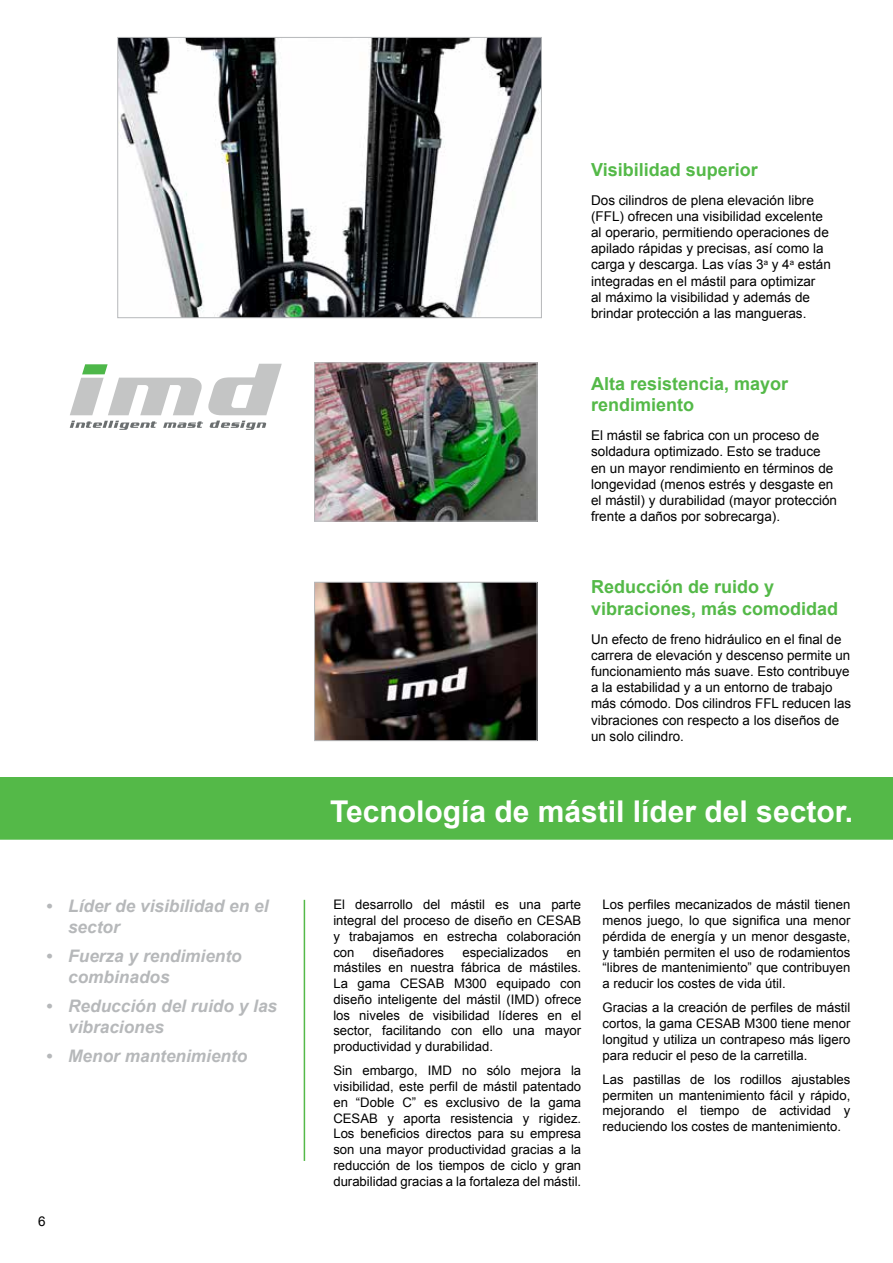
<style>
.page{position:relative;width:893px;height:1263px;background:#fff}
.page>*{position:absolute;margin:0;border:0;box-sizing:border-box;transform-origin:0 0}
.t1{font:700 30px "Arial";color:#fff}
.t2{font:700 18px/21.6px "Arial";color:#54b948}
.t3{font:italic 700 17.25px/20.7px "Arial";color:#b6b8ba}
.t4{font:13.5px/16.2px "Arial";color:#000}
.t5{font:13.2px/15.8px "Arial";color:#000;text-align:justify}
</style>
<div class="page">
<div style="left:0;top:777px;width:893px;height:64px;background:#54b948"></div>
<hr style="left:0;top:840px;width:893px;height:1px;background:#fff">
<svg style="left:70px;top:364px;width:132px;height:51px"></svg>
<svg style="left:208px;top:364px;width:74px;height:51px"></svg>
<svg style="left:70px;top:421px;width:87px;height:9px"></svg>
<svg style="left:163px;top:421px;width:40px;height:7px"></svg>
<svg style="left:210px;top:421px;width:56px;height:9px"></svg>
<hr style="left:304px;top:900px;width:1px;height:261px;background:#54b948">
<img style="left:119px;top:39px;width:421px;height:277px">
<div style="left:117px;top:37px;width:425px;height:281px;border:1px solid #b6b8ba"></div>
<img style="left:316px;top:584px;width:219px;height:155px">
<div style="left:314px;top:582px;width:223px;height:159px;border:1px solid #b6b8ba"></div>
<img style="left:316px;top:364px;width:219px;height:155px">
<div style="left:314px;top:362px;width:223px;height:159px;border:1px solid #b6b8ba"></div>
<h3 class="t3" style="left:68px;top:897px;width:202px;text-indent:-22px">• Líder de visibilidad en el sector</h3>
<h3 class="t3" style="left:68px;top:946px;width:175px;text-indent:-22px">• Fuerza y rendimiento combinados</h3>
<h3 class="t3" style="left:68px;top:996px;width:211px;text-indent:-22px">• Reducción del ruido y las vibraciones</h3>
<h3 class="t3" style="left:46px;top:1046px;width:203px">• Menor mantenimiento</h3>
<p class="t4" style="left:38px;top:1213px;width:9px">6</p>
<h2 class="t2" style="left:591px;top:159px;width:168px">Visibilidad superior</h2>
<p class="t4" style="left:591px;top:192px;width:241px">Dos cilindros de plena elevación libre (FFL) ofrecen una visibilidad excelente al operario, permitiendo operaciones de apilado rápidas y precisas, así como la carga y descarga. Las vías 3<sup>a</sup> y 4<sup>a</sup> están integradas en el mástil para optimizar<br>al máximo la visibilidad y además de brindar protección a las mangueras.</p>
<h2 class="t2" style="left:591px;top:373px;width:199px">Alta resistencia, mayor rendimiento</h2>
<p class="t4" style="left:591px;top:427px;width:248px">El mástil se fabrica con un proceso de soldadura optimizado. Esto se traduce en un mayor rendimiento en términos de longevidad (menos estrés y desgaste en el mástil) y durabilidad (mayor protección frente a daños por sobrecarga).</p>
<h2 class="t2" style="left:591px;top:576px;width:249px">Reducción de ruido y vibraciones, más comodidad</h2>
<p class="t4" style="left:591px;top:631px;width:262px">Un efecto de freno hidráulico en el final de carrera de elevación y descenso permite un funcionamiento más suave. Esto contribuye a la estabilidad y a un entorno de trabajo más cómodo. Dos cilindros FFL reducen las vibraciones con respecto a los diseños de un solo cilindro.</p>
<h1 class="t1" style="left:330px;top:791px;width:524px">Tecnología de mástil líder del sector.</h1>
<p class="t5" style="left:333px;top:897px;width:249px">El desarrollo del mástil es una parte integral del proceso de diseño en CESAB y trabajamos en estrecha colaboración con</p>
<p class="t5" style="left:373px;top:944px;width:73px">diseñadores</p>
<p class="t5" style="left:462px;top:944px;width:88px">especializados</p>
<p class="t5" style="left:333px;top:944px;width:249px;text-indent:233px">en mástiles en nuestra fábrica de mástiles.<br>La gama CESAB M300 equipado con diseño inteligente del mástil (IMD) ofrece los niveles de visibilidad líderes en el sector, facilitando con ello una mayor productividad y durabilidad.</p>
<p class="t5" style="left:333px;top:1063px;width:249px">Sin embargo, IMD no sólo mejora la visibilidad, este perfil de mástil patentado en “Doble C” es exclusivo de la gama CESAB y aporta resistencia y rigidez.<br>Los beneficios directos para su empresa son una mayor productividad gracias a la reducción de los tiempos de ciclo y gran durabilidad gracias a la fortaleza del mástil.</p>
<p class="t5" style="left:603px;top:897px;width:249px">Los perfiles mecanizados de mástil tienen menos juego, lo que significa una menor pérdida de energía y un menor desgaste, y también permiten el uso de rodamientos “libres de mantenimiento” que contribuyen a reducir los costes de vida útil.</p>
<p class="t5" style="left:603px;top:1000px;width:249px">Gracias a la creación de perfiles de mástil cortos, la gama CESAB M300 tiene menor longitud y utiliza un contrapeso más ligero para reducir el peso de la carretilla.</p>
<p class="t5" style="left:603px;top:1071px;width:249px">Las pastillas de los rodillos ajustables permiten un mantenimiento fácil y rápido, mejorando el tiempo de actividad y reduciendo los costes de mantenimiento.</p>
</div>
